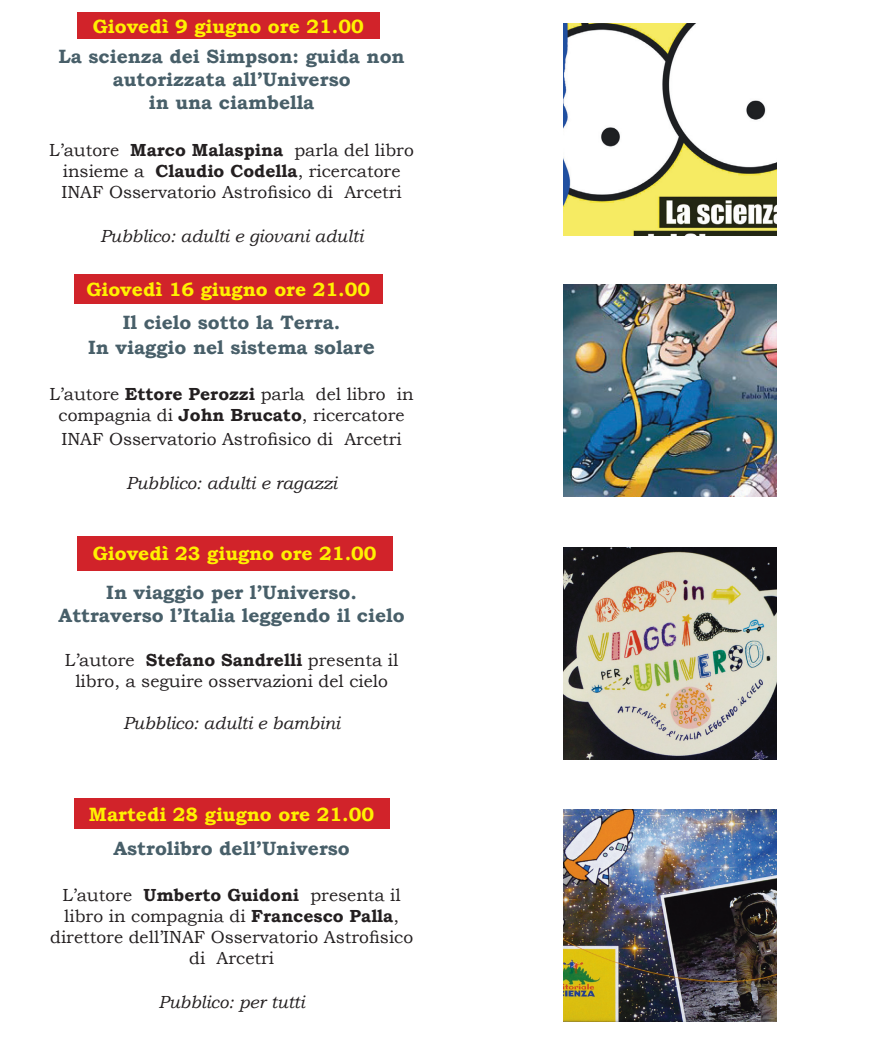
<style>
.page{position:relative;width:893px;height:1042px;background:#fff}
.page>*{position:absolute;margin:0;border:0;box-sizing:border-box;transform-origin:0 0}
.t1{font:700 19.25px/23.1px "Bookman Old Style";color:#485f69;text-align:center}
.t2{font:700 19.25px "Bookman Old Style";color:#fff101}
.t3{font:17.5px/21px "Bookman Old Style";color:#231f20;text-align:center}
.t4{font:italic 17.5px "Bookman Old Style";color:#231f20}
.s1{font-weight:700}
.s2{font-size:21px}
</style>
<div class="page">
<img style="left:563px;top:23px;width:214px;height:212px">
<img style="left:563px;top:547px;width:214px;height:212px">
<img style="left:563px;top:285px;width:214px;height:211px">
<img style="left:563px;top:809px;width:214px;height:212px">
<div style="left:77px;top:12px;width:302px;height:27px;background:#d1232a"></div>
<div style="left:77px;top:536px;width:315px;height:34px;background:#d1232a"></div>
<div style="left:74px;top:274px;width:309px;height:29px;background:#d1232a"></div>
<div style="left:74px;top:799px;width:315px;height:30px;background:#d1232a"></div>
<p class="t2" style="left:93px;top:14px;width:273px">Giovedì 9 giugno ore 21.00</p>
<p class="t1" style="left:59px;top:45px;width:348px">La scienza dei Simpson: guida non autorizzata all’Universo<br>in una ciambella</p>
<p class="t3" style="left:49px;top:139px;width:366px">L’autore <span class="s1">Marco Malaspina</span> parla del libro insieme a <span class="s1">Claudio Codella</span>, ricercatore<br>INAF Osservatorio Astrofisico di Arcetri</p>
<p class="t4" style="left:100px;top:226px;width:265px">Pubblico: adulti e giovani adulti</p>
<p class="t2" style="left:86px;top:277px;width:285px">Giovedì 16 giugno ore 21.00</p>
<p class="t1" style="left:88px;top:310px;width:288px;line-height:25.2px">Il cielo sotto la Terra.<br>In viaggio nel sistema solar<span class="s2">e</span></p>
<p class="t3" style="left:49px;top:384px;width:366px">L’autore <span class="s1">Ettore Perozzi</span> parla del libro in compagnia di <span class="s1">John Brucato</span>, ricercatore</p>
<p class="t3" style="left:61px;top:428px;width:342px">INAF Osservatorio Astrofisico di Arcetri</p>
<p class="t4" style="left:126px;top:473px;width:212px">Pubblico: adulti e ragazzi</p>
<p class="t2" style="left:93px;top:542px;width:285px">Giovedì 23 giugno ore 21.00</p>
<p class="t1" style="left:59px;top:580px;width:348px">In viaggio per l’Universo.<br>Attraverso l’Italia leggendo il cielo</p>
<p class="t3" style="left:65px;top:649px;width:335px">L’autore <span class="s1">Stefano Sandrelli</span> presenta il libro, a seguire osservazioni del cielo</p>
<p class="t4" style="left:123px;top:713px;width:219px">Pubblico: adulti e bambini</p>
<p class="t2" style="left:89px;top:802px;width:287px">Martedi 28 giugno ore 21.00</p>
<p class="t1" style="left:113px;top:836px;width:238px">Astrolibro dell’Universo</p>
<p class="t3" style="left:50px;top:884px;width:364px">L’autore <span class="s1">Umberto Guidoni</span> presenta il libro in compagnia di <span class="s1">Francesco Palla</span>, direttore dell’INAF Osservatorio Astrofisico di Arcetri</p>
<p class="t4" style="left:158px;top:992px;width:148px">Pubblico: per tutti</p>
</div>
